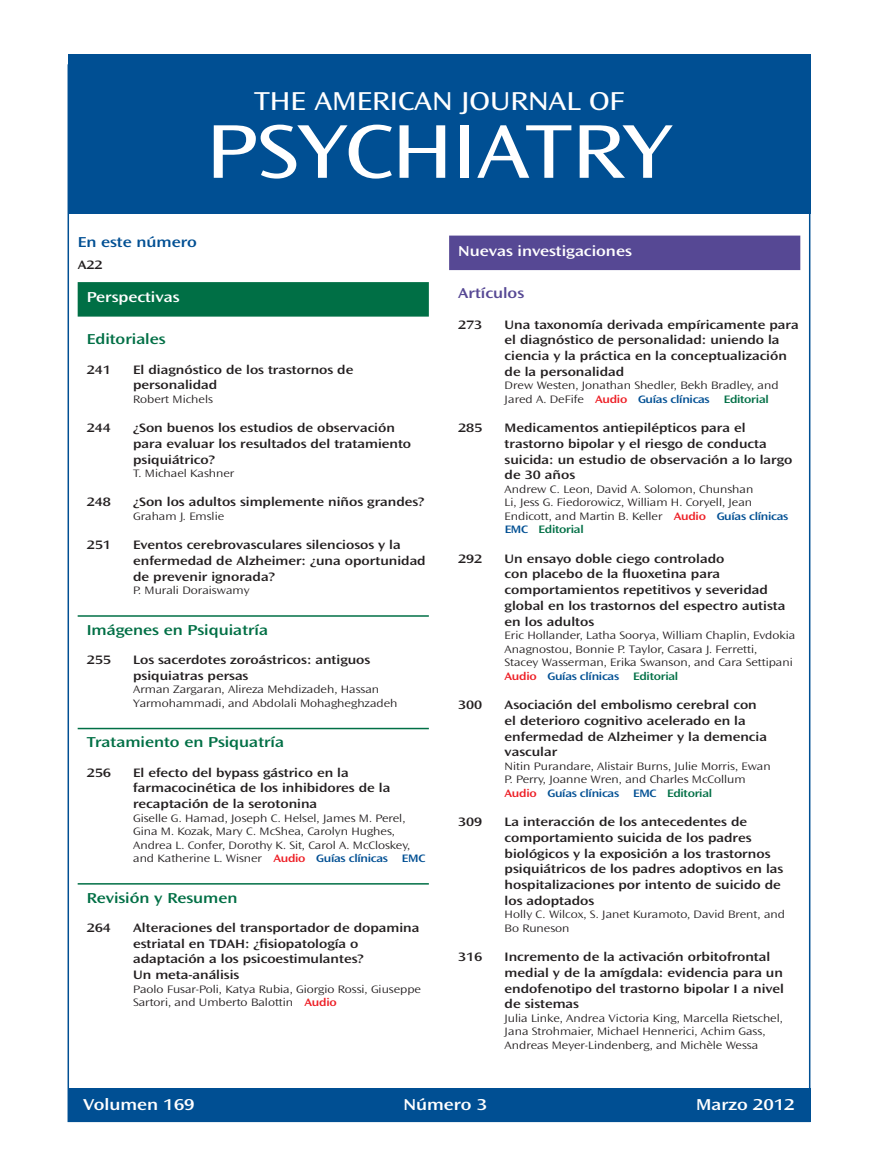
<style>
.page{position:relative;width:878px;height:1175px;background:#fff}
.page>*{position:absolute;margin:0;border:0;box-sizing:border-box;transform-origin:0 0}
.t1{font:79.5px "Ocean Sans MM 403 800";letter-spacing:.105em;color:#fff}
.t2{font:27px "Ocean Sans MM 403 800";letter-spacing:.125em;color:#fff}
.t3{font:16.5px "Ocean Sans MM 512 800";letter-spacing:.135em;color:#fff}
.t4{font:15px "Ocean Sans MM 512 800";letter-spacing:.12em;color:#006f45}
.t5{font:15px "Ocean Sans MM 512 800";letter-spacing:.12em;color:#fff}
.t6{font:15px "Ocean Sans MM 512 800";letter-spacing:.13em;color:#004f93}
.t7{font:15px "Ocean Sans MM 512 800";letter-spacing:.105em;color:#564894}
.t8{font:12.75px/15.8px "Ocean Sans MM 512 800";letter-spacing:.12em;color:#231f20}
.t9{font:11.25px/13.5px "Ocean Sans MM 310 800";letter-spacing:.095em;color:#231f20}
.t10{font:11.25px "Ocean Sans MM 512 800";letter-spacing:.09em;color:#006f45}
.t11{font:11.25px "Ocean Sans MM 512 800";letter-spacing:.095em;color:#004f93}
.s1{font-family:"Ocean Sans MM 512 800";color:#ed1d24}
.s2{font-family:"Ocean Sans MM 512 800";color:#004f93}
.s3{color:#004f93}
.s4{color:#ed1d24}
</style>
<div class="page">
<div style="left:68px;top:54px;width:742px;height:160px;background:#004f93"></div>
<div style="left:78px;top:282px;width:351px;height:34px;background:#006f45"></div>
<hr style="left:78px;top:615px;width:351px;height:1px;background:#006f45">
<hr style="left:78px;top:727px;width:351px;height:2px;background:#006f45">
<hr style="left:78px;top:883px;width:351px;height:1px;background:#006f45">
<div style="left:449px;top:235px;width:351px;height:35px;background:#564894"></div>
<div style="left:68px;top:1088px;width:742px;height:34px;background:#004f93"></div>
<h2 class="t2" style="left:254px;top:86px;width:369px">THE AMERICAN JOURNAL OF</h2>
<h1 class="t1" style="left:206px;top:108px;width:457px">PSYCHIATRY</h1>
<p class="t6" style="left:78px;top:234px;width:119px">En este número</p>
<p class="t8" style="left:78px;top:257px;width:25px">A22</p>
<p class="t5" style="left:87px;top:289px;width:93px">Perspectivas</p>
<p class="t4" style="left:87px;top:331px;width:79px">Editoriales</p>
<p class="t8" style="left:87px;top:362px;width:24px">241</p>
<p class="t8" style="left:133px;top:362px;width:220px">El diagnóstico de los trastornos de personalidad</p>
<p class="t9" style="left:133px;top:392px;width:80px">Robert Michels</p>
<p class="t8" style="left:87px;top:420px;width:24px">244</p>
<p class="t8" style="left:133px;top:420px;width:278px">¿Son buenos los estudios de observación para evaluar los resultados del tratamiento psiquiátrico?</p>
<p class="t9" style="left:133px;top:467px;width:102px">T. Michael Kashner</p>
<p class="t8" style="left:87px;top:494px;width:24px">248</p>
<p class="t8" style="left:133px;top:494px;width:291px">¿Son los adultos simplemente niños grandes?</p>
<p class="t9" style="left:133px;top:509px;width:91px">Graham J. Emslie</p>
<p class="t8" style="left:87px;top:537px;width:24px">251</p>
<p class="t8" style="left:133px;top:537px;width:292px">Eventos cerebrovasculares silenciosos y la enfermedad de Alzheimer: ¿una oportunidad de prevenir ignorada?</p>
<p class="t9" style="left:133px;top:584px;width:117px">P. Murali Doraiswamy</p>
<p class="t4" style="left:87px;top:621px;width:181px">Imágenes en Psiquiatría</p>
<p class="t8" style="left:87px;top:652px;width:24px">255</p>
<p class="t8" style="left:133px;top:652px;width:237px">Los sacerdotes zoroástricos: antiguos psiquiatras persas</p>
<p class="t9" style="left:133px;top:683px;width:264px">Arman Zargaran, Alireza Mehdizadeh, Hassan<br>Yarmohammadi, and Abdolali Mohagheghzadeh</p>
<p class="t4" style="left:87px;top:734px;width:197px">Tratamiento en Psiquatría</p>
<p class="t8" style="left:87px;top:764px;width:24px">256</p>
<p class="t8" style="left:133px;top:764px;width:257px">El efecto del bypass gástrico en la farmacocinética de los inhibidores de la recaptación de la serotonina</p>
<p class="t9" style="left:133px;top:811px;width:278px">Giselle G. Hamad, Joseph C. Helsel, James M. Perel, Gina M. Kozak, Mary C. McShea, Carolyn Hughes, Andrea L. Confer, Dorothy K. Sit, Carol A. McCloskey, and Katherine L. Wisner <span class="s1">Audio</span> <span class="s2">Guías clínicas</span></p>
<p class="t11" style="left:402px;top:852px;width:23px">EMC</p>
<p class="t4" style="left:87px;top:889px;width:150px">Revisión y Resumen</p>
<p class="t8" style="left:87px;top:920px;width:24px">264</p>
<p class="t8" style="left:133px;top:920px;width:286px">Alteraciones del transportador de dopamina estriatal en TDAH: ¿fisiopatología o adaptación a los psicoestimulantes?<br>Un meta-análisis</p>
<p class="t9" style="left:133px;top:982px;width:288px">Paolo Fusar-Poli, Katya Rubia, Giorgio Rossi, Giuseppe<br>Sartori, and Umberto Balottin <span class="s1">Audio</span></p>
<p class="t5" style="left:458px;top:243px;width:174px">Nuevas investigaciones</p>
<p class="t7" style="left:458px;top:285px;width:66px">Artículos</p>
<p class="t8" style="left:458px;top:317px;width:24px">273</p>
<p class="t8" style="left:504px;top:317px;width:294px">Una taxonomía derivada empíricamente para el diagnóstico de personalidad: uniendo la ciencia y la práctica en la conceptualización de la personalidad</p>
<p class="t9" style="left:504px;top:379px;width:274px">Drew Westen, Jonathan Shedler, Bekh Bradley, and<br>Jared A. DeFife <span class="s1">Audio</span> <span class="s2">Guías clínicas</span></p>
<p class="t10" style="left:723px;top:393px;width:46px">Editorial</p>
<p class="t8" style="left:458px;top:420px;width:24px">285</p>
<p class="t8" style="left:504px;top:420px;width:287px">Medicamentos antiepilépticos para el trastorno bipolar y el riesgo de conducta suicida: un estudio de observación a lo largo de 30 años</p>
<p class="t9" style="left:504px;top:482px;width:284px">Andrew C. Leon, David A. Solomon, Chunshan<br>Li, Jess G. Fiedorowicz, William H. Coryell, Jean<br>Endicott, and Martin B. Keller <span class="s1">Audio</span> <span class="s2">Guías clínicas</span></p>
<p class="t10" style="left:504px;top:523px;width:80px"><span class="s3">EMC</span> Editorial</p>
<p class="t8" style="left:458px;top:551px;width:24px">292</p>
<p class="t8" style="left:504px;top:551px;width:280px">Un ensayo doble ciego controlado<br>con placebo de la fluoxetina para comportamientos repetitivos y severidad global en los trastornos del espectro autista en los adultos</p>
<p class="t9" style="left:504px;top:629px;width:291px">Eric Hollander, Latha Soorya, William Chaplin, Evdokia<br>Anagnostou, Bonnie P. Taylor, Casara J. Ferretti,<br>Stacey Wasserman, Erika Swanson, and Cara Settipani</p>
<p class="t11" style="left:504px;top:670px;width:115px"><span class="s4">Audio</span> Guías clínicas</p>
<p class="t10" style="left:633px;top:670px;width:46px">Editorial</p>
<p class="t8" style="left:458px;top:697px;width:24px">300</p>
<p class="t8" style="left:504px;top:697px;width:262px">Asociación del embolismo cerebral con el deterioro cognitivo acelerado en la enfermedad de Alzheimer y la demencia vascular</p>
<p class="t9" style="left:504px;top:759px;width:266px">Nitin Purandare, Alistair Burns, Julie Morris, Ewan<br>P. Perry, Joanne Wren, and Charles McCollum</p>
<p class="t11" style="left:504px;top:787px;width:115px"><span class="s4">Audio</span> Guías clínicas</p>
<p class="t10" style="left:633px;top:787px;width:80px"><span class="s3">EMC</span> Editorial</p>
<p class="t8" style="left:458px;top:814px;width:24px">309</p>
<p class="t8" style="left:504px;top:814px;width:279px">La interacción de los antecedentes de comportamiento suicida de los padres biológicos y la exposición a los trastornos psiquiátricos de los padres adoptivos en las hospitalizaciones por intento de suicido de los adoptados</p>
<p class="t9" style="left:504px;top:908px;width:280px">Holly C. Wilcox, S. Janet Kuramoto, David Brent, and<br>Bo Runeson</p>
<p class="t8" style="left:458px;top:949px;width:24px">316</p>
<p class="t8" style="left:504px;top:949px;width:280px">Incremento de la activación orbitofrontal medial y de la amígdala: evidencia para un endofenotipo del trastorno bipolar I a nivel de sistemas</p>
<p class="t9" style="left:504px;top:1011px;width:279px">Julia Linke, Andrea Victoria King, Marcella Rietschel,<br>Jana Strohmaier, Michael Hennerici, Achim Gass,<br>Andreas Meyer-Lindenberg, and Michèle Wessa</p>
<p class="t3" style="left:83px;top:1095px;width:110px">Volumen 169</p>
<p class="t3" style="left:403px;top:1095px;width:83px">Número 3</p>
<p class="t3" style="left:696px;top:1095px;width:98px">Marzo 2012</p>
</div>
